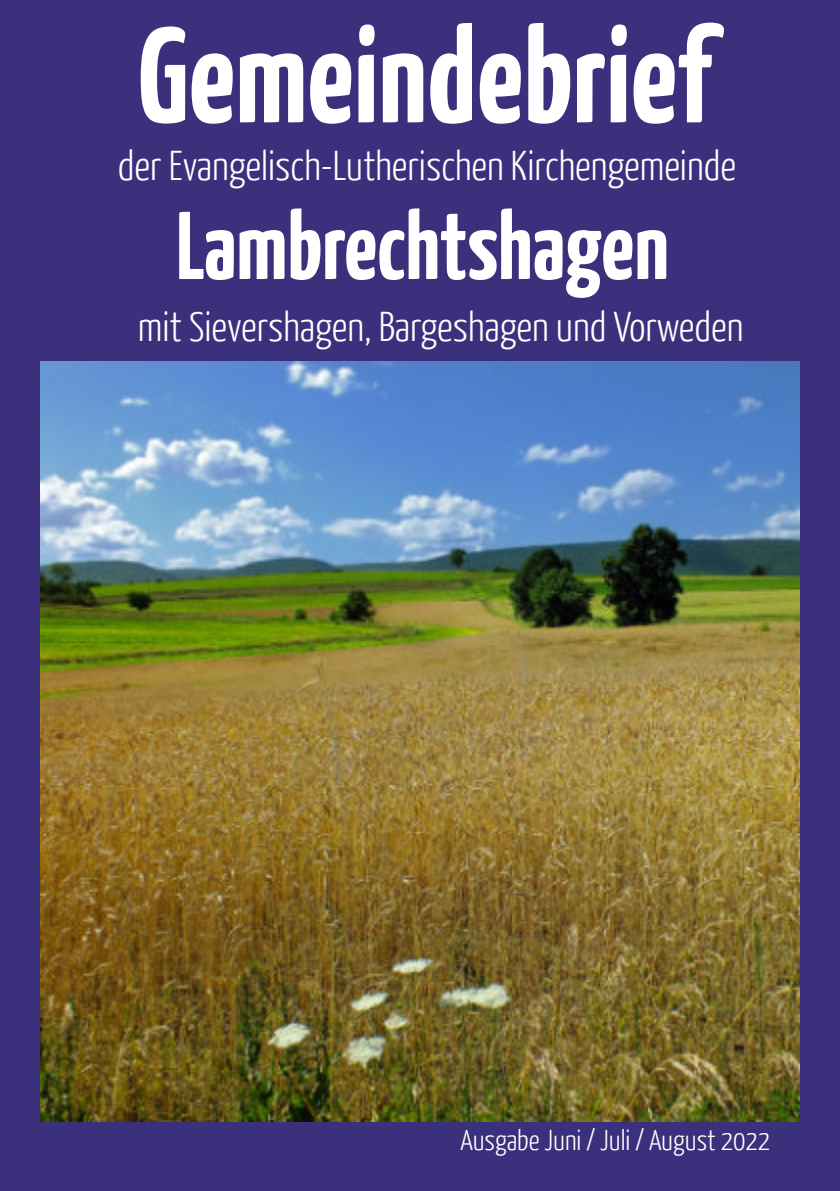
<style>
.page{position:relative;width:840px;height:1191px;background:#fff}
.page>*{position:absolute;margin:0;border:0;box-sizing:border-box;transform-origin:0 0}
.t1{font:700 135.2px "Yanone Kaffeesatz";color:#fff}
.t2{font:700 96px "Yanone Kaffeesatz";color:#fff}
.t3{font:300 41.6px "Yanone Kaffeesatz";color:#fff}
.t4{font:300 28.6px "Yanone Kaffeesatz";color:#fff}
</style>
<div class="page">
<div style="left:0;top:0;width:839px;height:1190px;background:#3a307c"></div>
<img style="left:40px;top:362px;width:759px;height:759px">
<h1 class="t1" style="left:139px;top:23px;width:575px">Gemeindebrief</h1>
<p class="t3" style="left:118px;top:149px;width:619px">der Evangelisch-Lutherischen Kirchengemeinde</p>
<h2 class="t2" style="left:176px;top:208px;width:494px">Lambrechtshagen</h2>
<p class="t3" style="left:138px;top:310px;width:606px">mit Sievershagen, Bargeshagen und Vorweden</p>
<p class="t4" style="left:460px;top:1128px;width:311px">Ausgabe Juni / Juli / August 2022</p>
</div>
